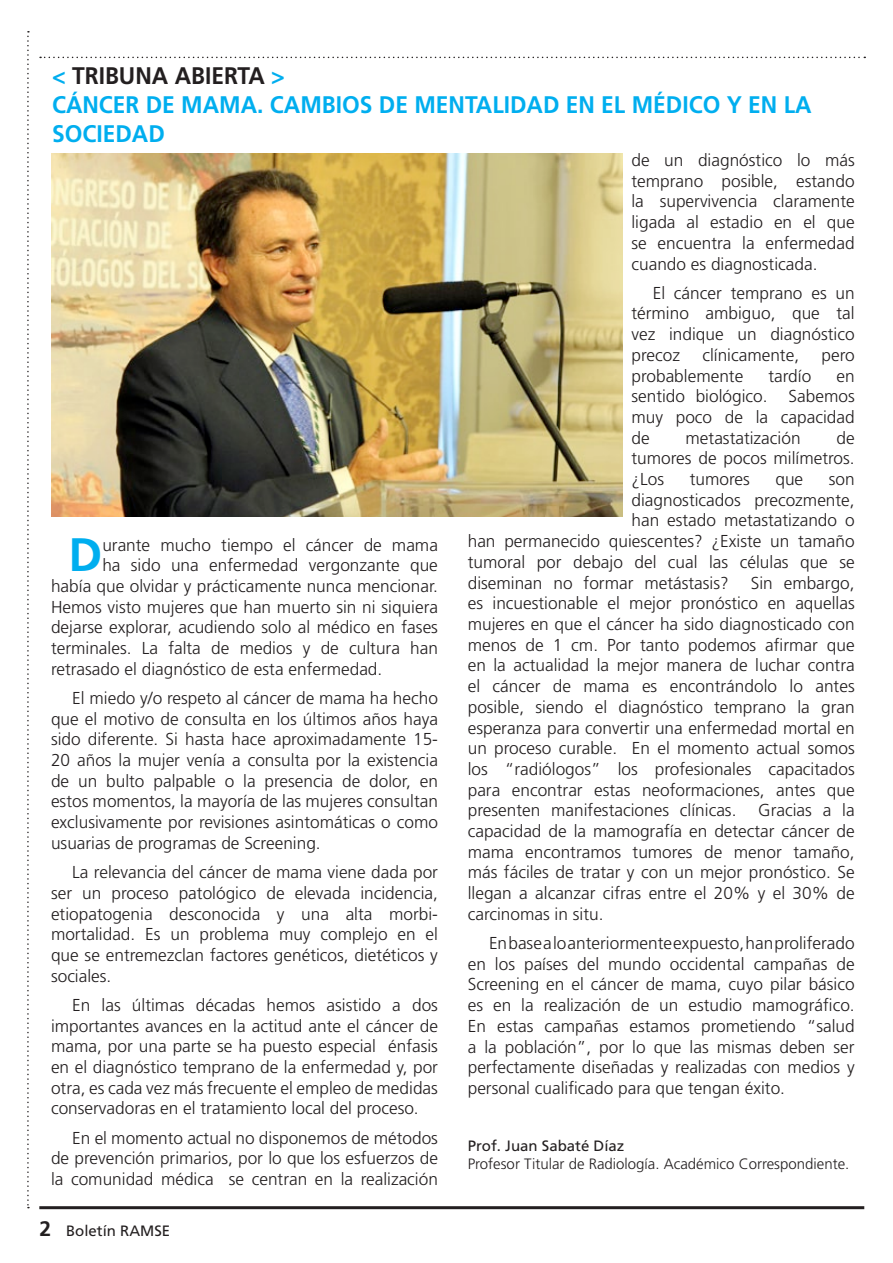
<style>
.page{position:relative;width:893px;height:1263px;background:#fff}
.page>*{position:absolute;margin:0;border:0;box-sizing:border-box;transform-origin:0 0}
.t1{font:700 46.95px "Frutiger LT Std";color:#00aeef}
.t2{font:700 24px/28.8px "Frutiger LT Std";color:#00aeef;scale:.95 1}
.t3{font:300 17.25px/20.7px "Frutiger LT Std";color:#231f20;text-align:justify}
.t4{font:300 15px "Frutiger LT Std";color:#231f20}
.t5{font:15px "Frutiger LT Std";color:#231f20}
.s1{color:#231f20}
.s2{font-weight:700;font-size:21px}
</style>
<div class="page">
<svg style="left:27px;top:31px;width:2px;height:1177px"></svg>
<svg style="left:40px;top:57px;width:825px;height:1px"></svg>
<hr style="left:39px;top:1206px;width:825px;height:3px;background:#231f20">
<img style="left:51px;top:153px;width:572px;height:364px">
<h2 class="t2" style="left:52px;top:61px;width:801px">&lt; <span class="s1">TRIBUNA ABIERTA</span> &gt;<br>CÁNCER DE MAMA. CAMBIOS DE MENTALIDAD EN EL MÉDICO Y EN LA<br>SOCIEDAD</h2>
<h1 class="t1" style="left:68px;top:527px;width:35px">D</h1>
<p class="t3" style="left:102px;top:534px;width:337px">urante mucho tiempo el cáncer de mama</p>
<p class="t3" style="left:102px;top:555px;width:337px">ha sido una enfermedad vergonzante que</p>
<p class="t3" style="left:51px;top:576px;width:388px">había que olvidar y prácticamente nunca mencionar.</p>
<p class="t3" style="left:51px;top:597px;width:388px">Hemos visto mujeres que han muerto sin ni siquiera</p>
<p class="t3" style="left:51px;top:617px;width:388px">dejarse explorar, acudiendo solo al médico en fases</p>
<p class="t3" style="left:51px;top:638px;width:388px">terminales. La falta de medios y de cultura han</p>
<p class="t3" style="left:51px;top:659px;width:333px">retrasado el diagnóstico de esta enfermedad.</p>
<p class="t3" style="left:51px;top:688px;width:388px;text-indent:21px">El miedo y/o respeto al cáncer de mama ha hecho que el motivo de consulta en los últimos años haya sido diferente. Si hasta hace aproximadamente 15- 20 años la mujer venía a consulta por la existencia de un bulto palpable o la presencia de dolor, en estos momentos, la mayoría de las mujeres consultan exclusivamente por revisiones asintomáticas o como usuarias de programas de Screening.</p>
<p class="t3" style="left:51px;top:862px;width:388px;text-indent:21px">La relevancia del cáncer de mama viene dada por ser un proceso patológico de elevada incidencia, etiopatogenia desconocida y una alta morbi&shy;mortalidad. Es un problema muy complejo en el que se entremezclan factores genéticos, dietéticos y sociales.</p>
<p class="t3" style="left:51px;top:995px;width:388px;text-indent:21px">En las últimas décadas hemos asistido a dos importantes avances en la actitud ante el cáncer de mama, por una parte se ha puesto especial énfasis en el diagnóstico temprano de la enfermedad y, por otra, es cada vez más frecuente el empleo de medidas conservadoras en el tratamiento local del proceso.</p>
<p class="t3" style="left:51px;top:1127px;width:388px;text-indent:21px">En el momento actual no disponemos de métodos de prevención primarios, por lo que los esfuerzos de la comunidad médica se centran en la realización</p>
<p class="t5" style="left:39px;top:1222px;width:132px"><span class="s2">2</span> Boletín RAMSE</p>
<p class="t3" style="left:631px;top:150px;width:225px">de un diagnóstico lo más temprano posible, estando la supervivencia claramente ligada al estadio en el que se encuentra la enfermedad cuando es diagnosticada.</p>
<p class="t3" style="left:631px;top:283px;width:225px;text-indent:21px">El cáncer temprano es un término ambiguo, que tal vez indique un diagnóstico precoz</p>
<p class="t3" style="left:702px;top:345px;width:98px">clínicamente,</p>
<p class="t3" style="left:821px;top:345px;width:35px">pero</p>
<p class="t3" style="left:631px;top:365px;width:113px">probablemente</p>
<p class="t3" style="left:768px;top:365px;width:44px">tardío</p>
<p class="t3" style="left:631px;top:365px;width:225px;text-indent:205px">en sentido biológico. Sabemos muy poco de la capacidad de</p>
<p class="t3" style="left:631px;top:428px;width:225px;text-indent:205px">de tumores de pocos milímetros. ¿Los</p>
<p class="t3" style="left:686px;top:428px;width:116px">metastatización</p>
<p class="t3" style="left:690px;top:469px;width:62px">tumores</p>
<p class="t3" style="left:775px;top:469px;width:29px">que</p>
<p class="t3" style="left:829px;top:469px;width:27px">son</p>
<p class="t3" style="left:631px;top:490px;width:225px">diagnosticados precozmente,</p>
<p class="t3" style="left:631px;top:510px;width:225px">han estado metastatizando o</p>
<p class="t3" style="left:468px;top:531px;width:388px">han permanecido quiescentes? ¿Existe un tamaño</p>
<p class="t3" style="left:468px;top:552px;width:388px">tumoral por debajo del cual las células que se</p>
<p class="t3" style="left:468px;top:572px;width:262px">diseminan no formar metástasis?</p>
<p class="t3" style="left:468px;top:572px;width:388px;text-indent:283px">Sin embargo, es incuestionable el mejor pronóstico en aquellas mujeres en que el cáncer ha sido diagnosticado con menos de 1 cm. Por tanto podemos afirmar que en la actualidad la mejor manera de luchar contra el cáncer de mama es encontrándolo lo antes posible, siendo el diagnóstico temprano la gran esperanza para convertir una enfermedad mortal en un proceso curable. En el momento actual somos los “radiólogos” los profesionales capacitados para encontrar estas neoformaciones, antes que presenten manifestaciones clínicas.</p>
<p class="t3" style="left:468px;top:800px;width:388px;text-indent:290px">Gracias a la capacidad de la mamografía en detectar cáncer de mama encontramos tumores de menor tamaño, más fáciles de tratar y con un mejor pronóstico. Se llegan a alcanzar cifras entre el 20% y el 30% de carcinomas in situ.</p>
<p class="t3" style="left:468px;top:933px;width:388px;text-indent:21px">En base a lo anteriormente expuesto, han proliferado en los países del mundo occidental campañas de Screening en el cáncer de mama, cuyo pilar básico es en la realización de un estudio mamográfico.<br>En estas campañas estamos prometiendo “salud a la población”, por lo que las mismas deben ser perfectamente diseñadas y realizadas con medios y personal cualificado para que tengan éxito.</p>
<p class="t5" style="left:468px;top:1136px;width:158px">Prof. Juan Sabaté Díaz</p>
<p class="t4" style="left:468px;top:1155px;width:383px">Profesor Titular de Radiología. Académico Correspondiente.</p>
</div>
